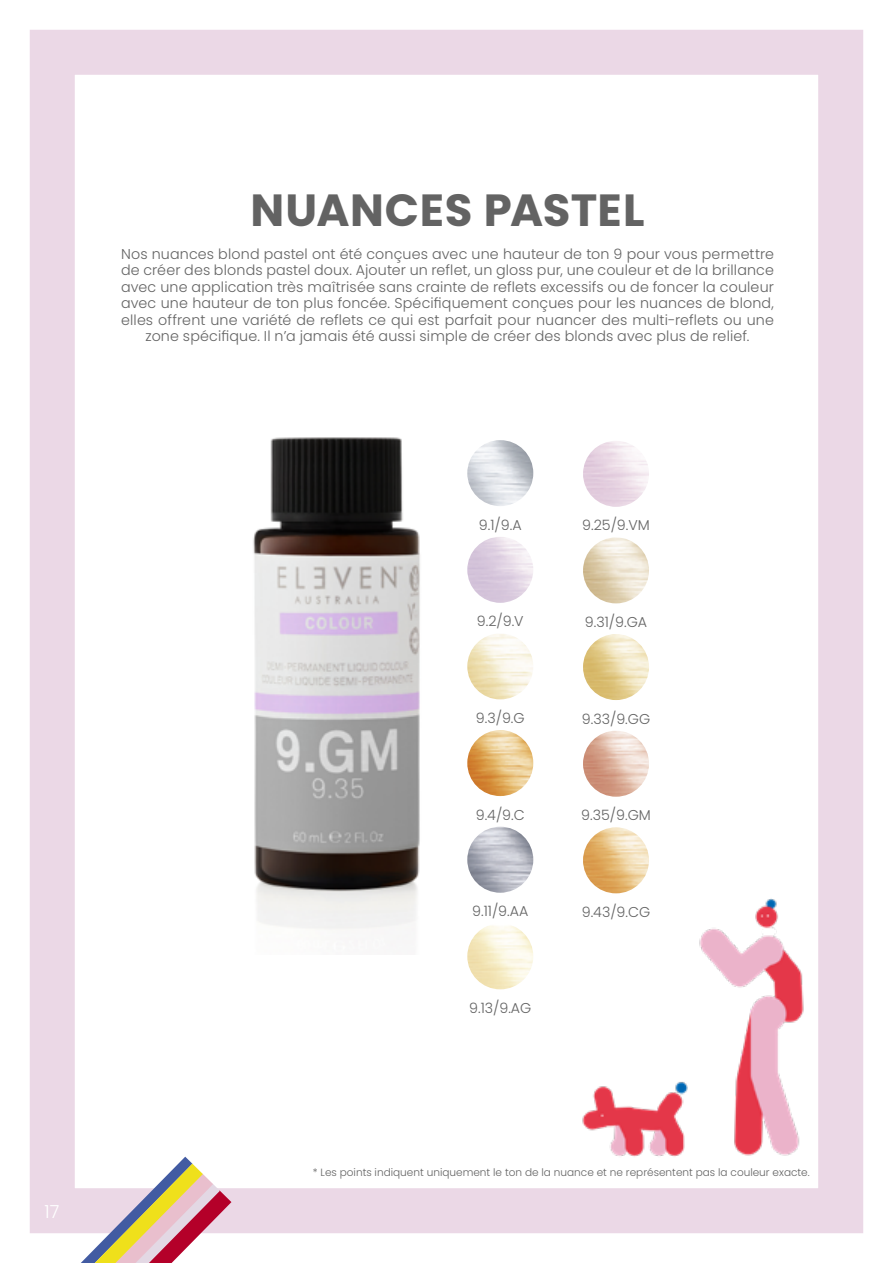
<style>
.page{position:relative;width:893px;height:1263px;background:#fff}
.page>*{position:absolute;margin:0;border:0;box-sizing:border-box;transform-origin:0 0}
.t1{font:700 45px "Poppins";letter-spacing:.01em;color:#636363}
.t2{font:300 18px "Poppins";color:#fff}
.t3{font:300 14.25px/16.5px "Poppins";letter-spacing:.01em;color:#636363;text-align:center}
.t4{font:300 10.5px "Poppins";color:#636363}
</style>
<div class="page">
<div style="left:30px;top:30px;width:833px;height:1203px;border:45px solid #ebd8e6"></div>
<img style="left:566px;top:852px;width:273px;height:339px">
<img style="left:253px;top:437px;width:167px;height:493px">
<svg style="left:81px;top:1157px;width:150px;height:106px"></svg>
<img style="left:467px;top:440px;width:66px;height:66px;border-radius:33px">
<img style="left:467px;top:537px;width:66px;height:66px;border-radius:33px">
<img style="left:467px;top:633px;width:66px;height:66px;border-radius:33px">
<img style="left:467px;top:730px;width:66px;height:66px;border-radius:33px">
<img style="left:467px;top:827px;width:66px;height:66px;border-radius:33px">
<img style="left:467px;top:923px;width:66px;height:66px;border-radius:33px">
<img style="left:583px;top:441px;width:66px;height:66px;border-radius:33px">
<img style="left:583px;top:537px;width:66px;height:66px;border-radius:33px">
<img style="left:583px;top:634px;width:66px;height:66px;border-radius:33px">
<img style="left:583px;top:731px;width:66px;height:66px;border-radius:33px">
<img style="left:583px;top:827px;width:66px;height:66px;border-radius:33px">
<h1 class="t1" style="left:250px;top:184px;width:396px">NUANCES PASTEL</h1>
<p class="t3" style="left:121px;top:246px;width:654px">Nos nuances blond pastel ont été conçues avec une hauteur de ton 9 pour vous permettre de créer des blonds pastel doux. Ajouter un reflet, un gloss pur, une couleur et de la brillance avec une application très maîtrisée sans crainte de reflets excessifs ou de foncer la couleur avec une hauteur de ton plus foncée. Spécifiquement conçues pour les nuances de blond, elles offrent une variété de reflets ce qui est parfait pour nuancer des multi-reflets ou une zone spécifique. Il n’a jamais été aussi simple de créer des blonds avec plus de relief.</p>
<p class="t2" style="left:45px;top:1201px;width:16px">17</p>
<p class="t3" style="left:479px;top:517px;width:44px">9.1/9.A</p>
<p class="t3" style="left:582px;top:517px;width:69px">9.25/9.VM</p>
<p class="t3" style="left:477px;top:613px;width:48px">9.2/9.V</p>
<p class="t3" style="left:585px;top:614px;width:64px">9.31/9.GA</p>
<p class="t3" style="left:476px;top:710px;width:50px">9.3/9.G</p>
<p class="t3" style="left:582px;top:711px;width:70px">9.33/9.GG</p>
<p class="t3" style="left:476px;top:807px;width:51px">9.4/9.C</p>
<p class="t3" style="left:581px;top:807px;width:71px">9.35/9.GM</p>
<p class="t3" style="left:472px;top:903px;width:58px">9.11/9.AA</p>
<p class="t3" style="left:582px;top:904px;width:70px">9.43/9.CG</p>
<p class="t3" style="left:469px;top:1000px;width:64px">9.13/9.AG</p>
<p class="t4" style="left:313px;top:1167px;width:498px">* Les points indiquent uniquement le ton de la nuance et ne représentent pas la couleur exacte.</p>
</div>
